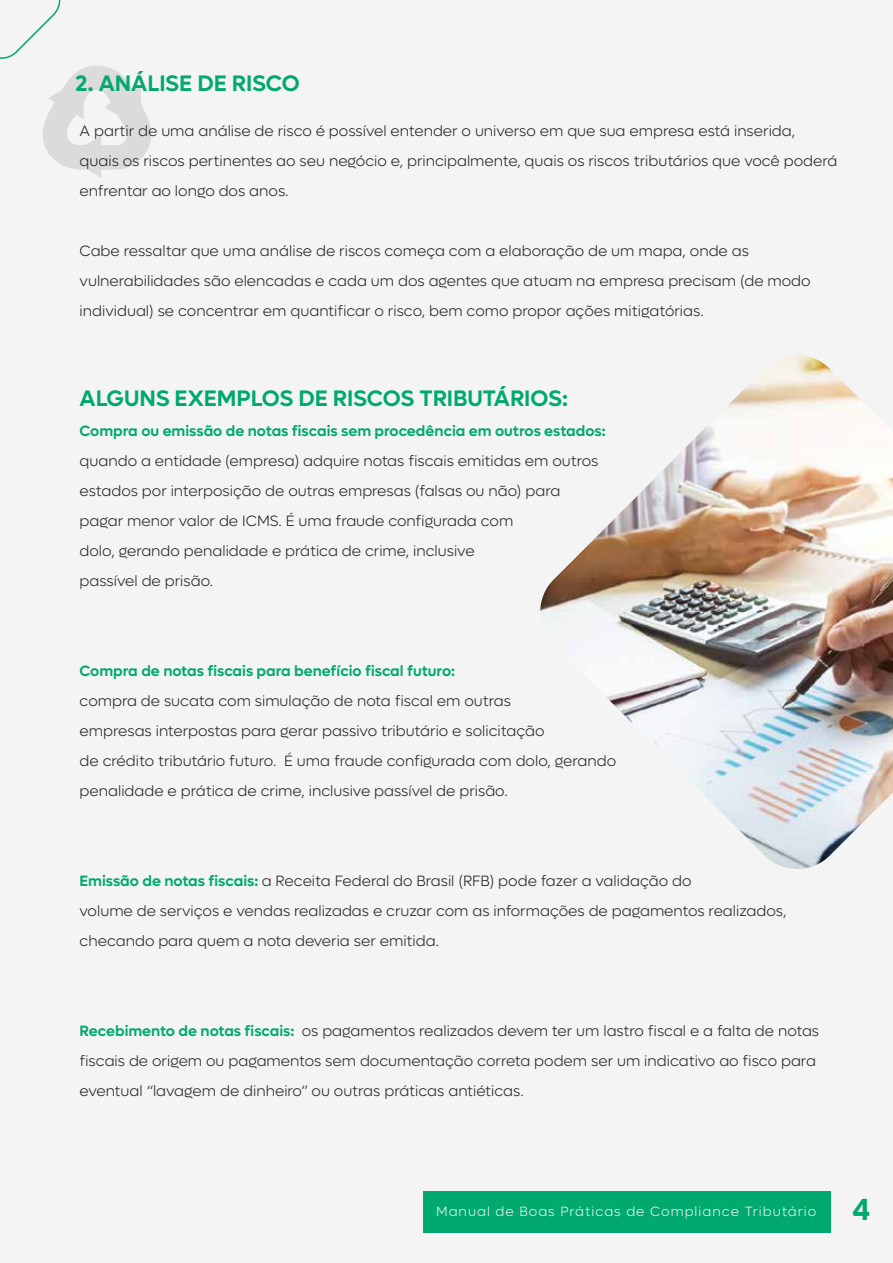
<style>
.page{position:relative;width:893px;height:1263px;background:#f4f4f4}
.page>*{position:absolute;margin:0;border:0;box-sizing:border-box;transform-origin:0 0}
.t1{font:600 30.6px "Lufga";color:#00a96d}
.t2{font:600 22.5px "Lufga";color:#00a96d}
.t3{font:300 15px/30px "Lufga";color:#231f20}
.t4{font:600 15px "Lufga";color:#00a96d}
.t5{font:300 13.5px "Lufga";letter-spacing:.075em;color:#f4f4f4}
.s1{font-weight:600;color:#00a96d}
</style>
<div class="page">
<div style="left:423px;top:1191px;width:408px;height:41px;background:#00a96d"></div>
<svg style="left:0;top:0;width:151px;height:178px"></svg>
<img style="left:540px;top:355px;width:353px;height:514px">
<h2 class="t2" style="left:76px;top:70px;width:226px">2. ANÁLISE DE RISCO</h2>
<p class="t3" style="left:80px;top:116px;width:759px">A partir de uma análise de risco é possível entender o universo em que sua empresa está inserida, quais os riscos pertinentes ao seu negócio e, principalmente, quais os riscos tributários que você poderá enfrentar ao longo dos anos.</p>
<p class="t3" style="left:80px;top:236px;width:733px">Cabe ressaltar que uma análise de riscos começa com a elaboração de um mapa, onde as vulnerabilidades são elencadas e cada um dos agentes que atuam na empresa precisam (de modo individual) se concentrar em quantificar o risco, bem como propor ações mitigatórias.</p>
<h2 class="t2" style="left:80px;top:385px;width:490px">ALGUNS EXEMPLOS DE RISCOS TRIBUTÁRIOS:</h2>
<p class="t4" style="left:80px;top:422px;width:528px">Compra ou emissão de notas fiscais sem procedência em outros estados:</p>
<p class="t3" style="left:80px;top:446px;width:520px">quando a entidade (empresa) adquire notas fiscais emitidas em outros estados por interposição de outras empresas (falsas ou não) para pagar menor valor de ICMS. É uma fraude configurada com<br>dolo, gerando penalidade e prática de crime, inclusive<br>passível de prisão.</p>
<p class="t4" style="left:80px;top:662px;width:377px">Compra de notas fiscais para benefício fiscal futuro:</p>
<p class="t3" style="left:80px;top:686px;width:538px">compra de sucata com simulação de nota fiscal em outras<br>empresas interpostas para gerar passivo tributário e solicitação<br>de crédito tributário futuro. É uma fraude configurada com dolo, gerando penalidade e prática de crime, inclusive passível de prisão.</p>
<p class="t3" style="left:80px;top:866px;width:708px"><span class="s1">Emissão de notas fiscais:</span> a Receita Federal do Brasil (RFB) pode fazer a validação do<br>volume de serviços e vendas realizadas e cruzar com as informações de pagamentos realizados, checando para quem a nota deveria ser emitida.</p>
<p class="t3" style="left:80px;top:1016px;width:741px"><span class="s1">Recebimento de notas fiscais:</span> os pagamentos realizados devem ter um lastro fiscal e a falta de notas fiscais de origem ou pagamentos sem documentação correta podem ser um indicativo ao fisco para eventual “lavagem de dinheiro” ou outras práticas antiéticas.</p>
<p class="t5" style="left:436px;top:1203px;width:382px">Manual de Boas Práticas de Compliance Tributário</p>
<h1 class="t1" style="left:852px;top:1191px;width:19px">4</h1>
</div>
